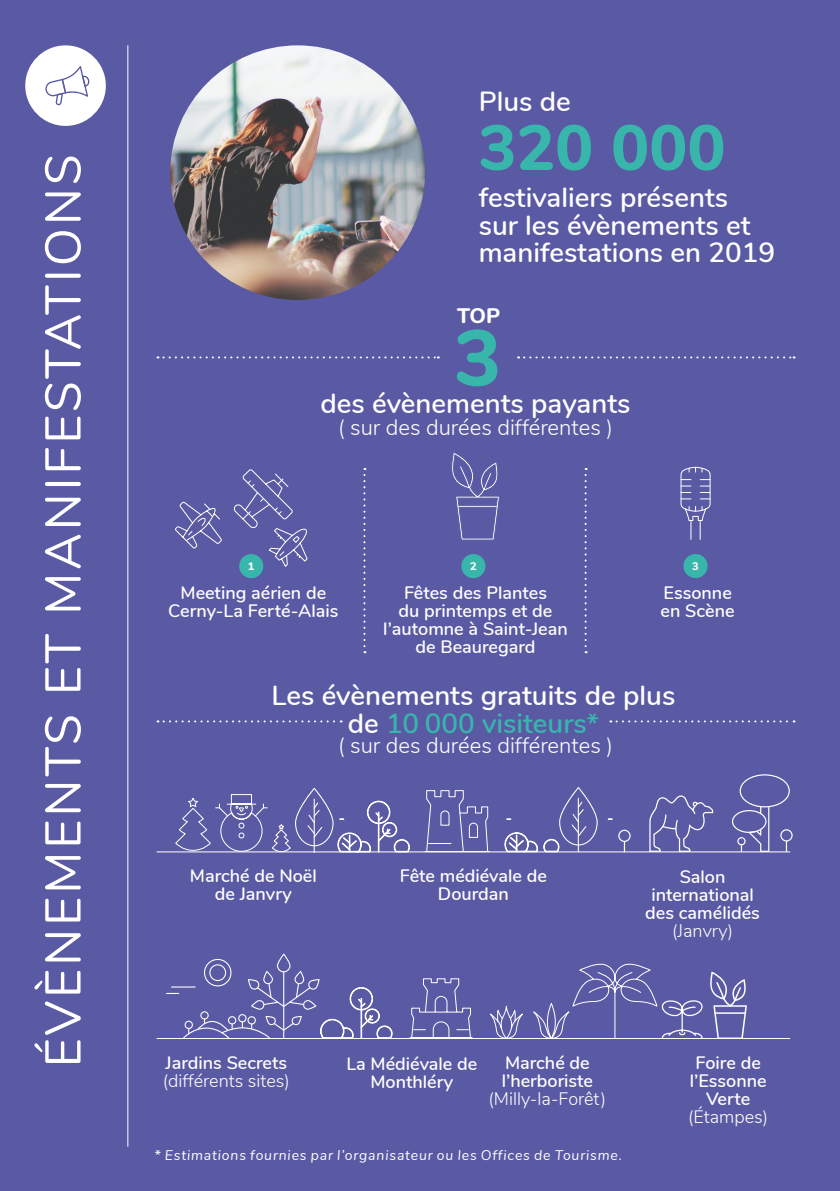
<style>
.page{position:relative;width:840px;height:1191px;background:#fff}
.page>*{position:absolute;margin:0;border:0;box-sizing:border-box;transform-origin:0 0}
.t1{font:800 78.8px "Nunito";color:#38b6ac}
.t2{font:800 63.6px "Nunito";color:#38b6ac}
.t3{font:50px "Nunito";letter-spacing:.06em;color:#fff}
.t4{font:600 27.6px/27.6px "Nunito";color:#fff}
.t5{font:300 22px "Nunito";color:#fff}
.t6{font:800 21px "Nunito";color:#fff}
.t7{font:600 18px/18px "Nunito";color:#fff;text-align:center}
.t8{font:300 18px/18px "Nunito";color:#fff}
.t9{font:italic 14px "Nunito";letter-spacing:.06em;color:#fff}
.t10{font:800 11px "Nunito";color:#fff}
.s1{color:#38b6ac}
.s2{font-weight:300}
.s3{font-weight:600}
</style>
<div class="page">
<div style="left:0;top:0;width:839px;height:1191px;background:#5a5aa4"></div>
<div style="left:25px;top:45px;width:81px;height:81px;background:#fff;border-radius:50%"></div>
<img style="left:170px;top:45px;width:255px;height:255px;border-radius:127px">
<hr style="left:127px;top:45px;width:1px;height:1101px;background:#fff">
<svg style="left:157px;top:356px;width:281px;height:2px"></svg>
<svg style="left:157px;top:720px;width:184px;height:2px"></svg>
<svg style="left:610px;top:720px;width:184px;height:2px"></svg>
<svg style="left:363px;top:468px;width:2px;height:185px"></svg>
<svg style="left:584px;top:468px;width:2px;height:185px"></svg>
<svg style="left:518px;top:356px;width:276px;height:2px"></svg>
<div style="left:239px;top:554px;width:24px;height:24px;background:#38b6ac;border-radius:50%"></div>
<div style="left:461px;top:554px;width:24px;height:24px;background:#38b6ac;border-radius:50%"></div>
<div style="left:683px;top:554px;width:24px;height:24px;background:#38b6ac;border-radius:50%"></div>
<svg style="left:175px;top:501px;width:47px;height:48px"></svg>
<svg style="left:233px;top:469px;width:75px;height:99px"></svg>
<svg style="left:452px;top:453px;width:47px;height:87px"></svg>
<svg style="left:680px;top:466px;width:30px;height:74px"></svg>
<svg style="left:45px;top:66px;width:44px;height:39px"></svg>
<hr style="left:156px;top:851px;width:633px;height:1px;background:#fff">
<hr style="left:156px;top:1038px;width:633px;height:1px;background:#fff">
<hr style="left:313px;top:798px;width:1px;height:55px;background:#fff">
<svg style="left:426px;top:790px;width:62px;height:61px"></svg>
<svg style="left:543px;top:787px;width:54px;height:65px"></svg>
<svg style="left:504px;top:832px;width:33px;height:20px"></svg>
<svg style="left:175px;top:787px;width:234px;height:65px"></svg>
<svg style="left:409px;top:978px;width:64px;height:60px"></svg>
<svg style="left:166px;top:953px;width:226px;height:85px"></svg>
<svg style="left:533px;top:963px;width:214px;height:75px"></svg>
<svg style="left:648px;top:795px;width:65px;height:57px"></svg>
<svg style="left:731px;top:774px;width:61px;height:78px"></svg>
<svg style="left:618px;top:829px;width:12px;height:23px"></svg>
<svg style="left:489px;top:1005px;width:34px;height:33px"></svg>
<p class="t3" style="left:26px;top:1067px;width:914px;rotate:-90deg">ÉVÈNEMENTS ET MANIFESTATIONS</p>
<p class="t4" style="left:478px;top:86px;width:94px">Plus de</p>
<p class="t2" style="left:478px;top:101px;width:248px">320 000</p>
<p class="t4" style="left:478px;top:182px;width:298px">festivaliers présents<br>sur les évènements et manifestations en 2019</p>
<p class="t6" style="left:457px;top:300px;width:44px">TOP</p>
<p class="t1" style="left:454px;top:300px;width:49px">3</p>
<p class="t4" style="left:320px;top:388px;width:311px">des évènements payants</p>
<p class="t5" style="left:338px;top:411px;width:276px">( sur des durées différentes )</p>
<p class="t10" style="left:248px;top:558px;width:8px">1</p>
<p class="t10" style="left:470px;top:558px;width:8px">2</p>
<p class="t10" style="left:691px;top:558px;width:8px">3</p>
<p class="t7" style="left:168px;top:583px;width:172px">Meeting aérien de<br>Cerny-La Ferté-Alais</p>
<p class="t7" style="left:383px;top:583px;width:186px">Fêtes des Plantes<br>du printemps et de l’automne à Saint-Jean de Beauregard</p>
<p class="t7" style="left:663px;top:583px;width:70px">Essonne</p>
<p class="t7" style="left:660px;top:601px;width:76px">en Scène</p>
<p class="t4" style="left:271px;top:680px;width:405px;text-align:center">Les évènements gratuits de plus de <span class="s1">10 000 visiteurs*</span></p>
<p class="t5" style="left:338px;top:729px;width:276px">( sur des durées différentes )</p>
<p class="t7" style="left:190px;top:865px;width:128px">Marché de Noël</p>
<p class="t7" style="left:215px;top:883px;width:78px">de Janvry</p>
<p class="t7" style="left:399px;top:865px;width:149px">Fête médiévale de<br>Dourdan</p>
<p class="t7" style="left:645px;top:866px;width:116px">Salon international des camélidés <span class="s2">(Janvry)</span></p>
<p class="t8" style="left:163px;top:1052px;width:128px"><span class="s3">Jardins Secrets </span>(différents sites)</p>
<p class="t7" style="left:346px;top:1053px;width:132px">La Médiévale de<br>Monthléry</p>
<p class="t7" style="left:488px;top:1052px;width:119px">Marché de l’herboriste <span class="s2">(Milly-la-Forêt)</span></p>
<p class="t7" style="left:687px;top:1052px;width:82px">Foire de l’Essonne<br>Verte <span class="s2">(Étampes)</span></p>
<p class="t9" style="left:154px;top:1144px;width:469px">* Estimations fournies par l’organisateur ou les Offices de Tourisme.</p>
</div>
